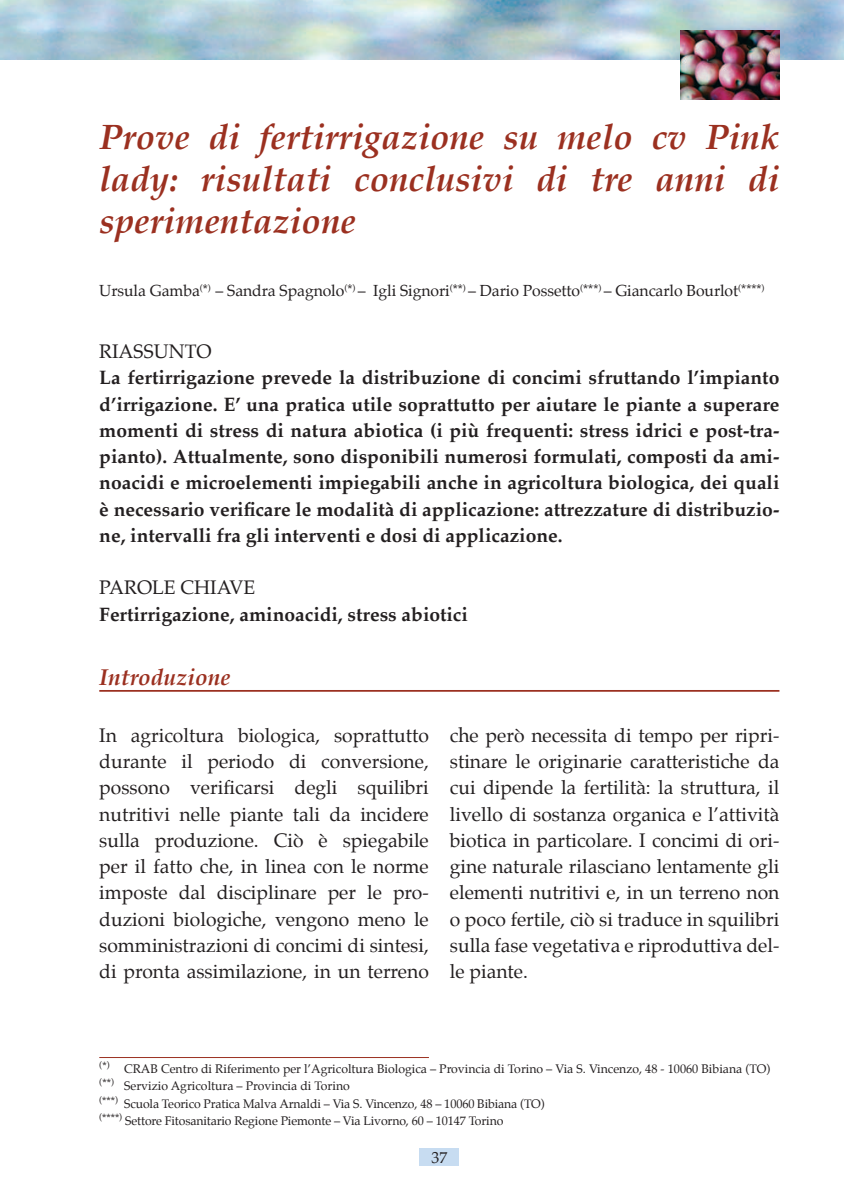
<style>
.page{position:relative;width:844px;height:1191px;background:#fff}
.page>*{position:absolute;margin:0;border:0;box-sizing:border-box;transform-origin:0 0}
.t1{font:italic 700 35px/42px "Palatino";color:#9b3020;text-align:justify}
.t2{font:italic 700 22.75px "Palatino";color:#9b3020}
.t3{font:19.25px/26.2px "Palatino";color:#231f20;text-align:justify}
.t4{font:700 19.25px/26.2px "Palatino";color:#231f20;text-align:justify}
.t5{font:15.75px "Palatino";letter-spacing:-.005em;color:#231f20}
.t6{font:12.25px/17.5px "Palatino";letter-spacing:-.01em;color:#231f20}
.s1{font-size:13.3px}
</style>
<div class="page">
<img style="left:0;top:0;width:843px;height:59px">
<hr style="left:99px;top:1057px;width:330px;height:1px;background:#9b3020">
<hr style="left:99px;top:690px;width:680px;height:1px;background:#9b3020">
<img style="left:680px;top:30px;width:99px;height:70px">
<div style="left:419px;top:1148px;width:40px;height:18px;background:#c7dcf1"></div>
<h1 class="t1" style="left:99px;top:119px;width:681px">Prove di fertirrigazione su melo cv Pink lady: risultati conclusivi di tre anni di sperimentazione</h1>
<p class="t5" style="left:99px;top:281px;width:666px">Ursula Gamba<sup>(</sup><span class="s1">*</span><sup>)</sup> – Sandra Spagnolo<sup>(</sup><span class="s1">*</span><sup>)</sup> – Igli Signori<sup>(</sup><span class="s1">**</span><sup>)</sup> – Dario Possetto<sup>(</sup><span class="s1">***</span><sup>)</sup> – Giancarlo Bourlot<sup>(</sup><span class="s1">****</span><sup>)</sup></p>
<p class="t3" style="left:99px;top:340px;width:114px">RIASSUNTO</p>
<p class="t4" style="left:99px;top:366px;width:681px">La fertirrigazione prevede la distribuzione di concimi sfruttando l’impianto d’irrigazione. E’ una pratica utile soprattutto per aiutare le piante a superare momenti di stress di natura abiotica (i più frequenti: stress idrici e post-tra&shy;pianto). Attualmente, sono disponibili numerosi formulati, composti da ami&shy;noacidi e microelementi impiegabili anche in agricoltura biologica, dei quali è necessario verificare le modalità di applicazione: attrezzature di distribuzio&shy;ne, intervalli fra gli interventi e dosi di applicazione.</p>
<p class="t3" style="left:99px;top:576px;width:157px">PAROLE CHIAVE</p>
<p class="t4" style="left:99px;top:603px;width:370px">Fertirrigazione, aminoacidi, stress abiotici</p>
<p class="t2" style="left:99px;top:663px;width:133px">Introduzione</p>
<p class="t3" style="left:99px;top:723px;width:331px">In agricoltura biologica, soprattutto durante il periodo di conversione, possono verificarsi degli squilibri nutritivi nelle piante tali da incidere sulla produzione. Ciò è spiegabile per il fatto che, in linea con le norme imposte dal disciplinare per le pro&shy;duzioni biologiche, vengono meno le somministrazioni di concimi di sintesi, di pronta assimilazione, in un terreno</p>
<p class="t3" style="left:450px;top:723px;width:331px">che però necessita di tempo per ripri&shy;stinare le originarie caratteristiche da cui dipende la fertilità: la struttura, il livello di sostanza organica e l’attività biotica in particolare. I concimi di ori&shy;gine naturale rilasciano lentamente gli elementi nutritivi e, in un terreno non o poco fertile, ciò si traduce in squilibri sulla fase vegetativa e riproduttiva del&shy;le piante.</p>
<p class="t6" style="left:99px;top:1061px;width:672px"><sup>(</sup><sup>*</sup><sup>)</sup> CRAB Centro di Riferimento per l’Agricoltura Biologica – Provincia di Torino – Via S. Vincenzo, 48 - 10060 Bibiana (TO) <sup>(</sup><sup>**</sup><sup>)</sup> Servizio Agricoltura – Provincia di Torino<br><sup>(</sup><sup>***</sup><sup>)</sup> Scuola Teorico Pratica Malva Arnaldi – Via S. Vincenzo, 48 – 10060 Bibiana (TO)<br><sup>(</sup><sup>****</sup><sup>)</sup> Settore Fitosanitario Regione Piemonte – Via Livorno, 60 – 10147 Torino</p>
<p class="t5" style="left:431px;top:1147px;width:17px">37</p>
</div>
